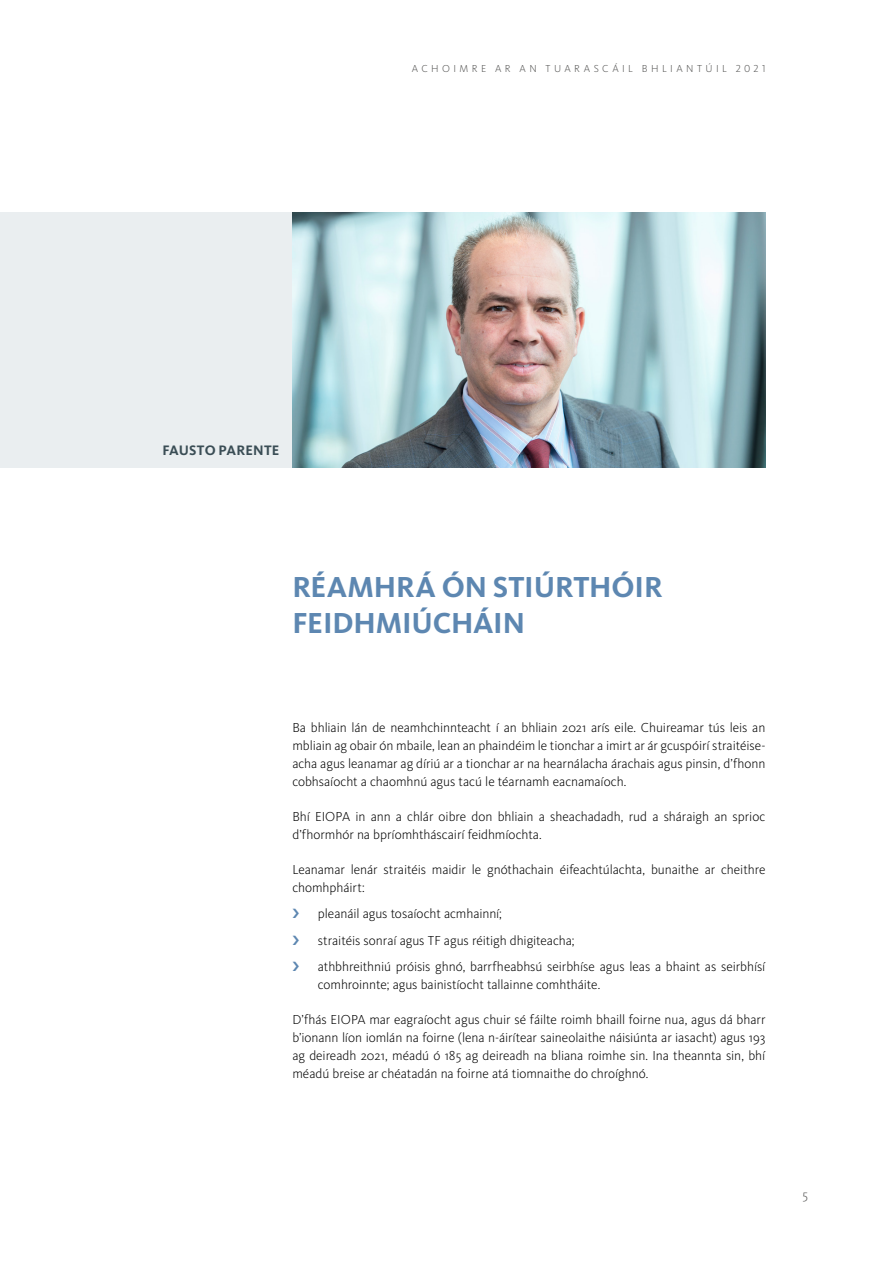
<style>
.page{position:relative;width:893px;height:1263px;background:#fff}
.page>*{position:absolute;margin:0;border:0;box-sizing:border-box;transform-origin:0 0}
.T1{font:700 30px/36px "Kievit Pro";letter-spacing:-.005em;color:#5d87b1}
.name{font:700 14.25px "Kievit Pro";letter-spacing:.015em;color:#3a4d55}
.body{font:300 13.5px/18px "Kievit Pro";letter-spacing:-.005em;color:#000}
.t1{font:300 13.5px "Kievit Pro";color:#575756}
.t2{font:300 10.5px "Kievit Pro";letter-spacing:.325em;color:#575756}
</style>
<div class="page">
<div style="left:0;top:213px;width:298px;height:255px;background:#eaeef0"></div>
<img style="left:292px;top:213px;width:473px;height:255px">
<p class="t2" style="left:412px;top:62px;width:355px">ACHOIMRE AR AN TUARASCÁIL BHLIANTÚIL 2021</p>
<p class="name" style="left:162px;top:442px;width:119px">FAUSTO PARENTE</p>
<p class="T1" style="left:292px;top:569px;width:372px">RÉAMHRÁ ÓN STIÚRTHÓIR<br>FEIDHMIÚCHÁIN</p>
<p class="body" style="left:292px;top:718px;width:475px;text-align:justify">Ba bhliain lán de neamhchinnteacht í an bhliain 2021 arís eile. Chuireamar tús leis an mbliain ag obair ón mbaile, lean an phaindéim le tionchar a imirt ar ár gcuspóirí straitéise&shy;acha agus leanamar ag díriú ar a tionchar ar na hearnálacha árachais agus pinsin, d’fhonn cobhsaíocht a chaomhnú agus tacú le téarnamh eacnamaíoch.</p>
<p class="body" style="left:292px;top:807px;width:475px">Bhí EIOPA in ann a chlár oibre don bhliain a sheachadadh, rud a sháraigh an sprioc d’fhormhór na bpríomhtháscairí feidhmíochta.</p>
<p class="body" style="left:292px;top:860px;width:475px">Leanamar lenár straitéis maidir le gnóthachain éifeachtúlachta, bunaithe ar cheithre chomhpháirt:</p>
<p class="body" style="left:318px;top:905px;width:186px">pleanáil agus tosaíocht acmhainní;</p>
<p class="body" style="left:318px;top:931px;width:258px">straitéis sonraí agus TF agus réitigh dhigiteacha;</p>
<p class="body" style="left:318px;top:958px;width:449px">athbhreithniú próisis ghnó, barrfheabhsú seirbhíse agus leas a bhaint as seirbhísí comhroinnte; agus bainistíocht tallainne comhtháite.</p>
<p class="body" style="left:292px;top:1011px;width:475px;text-align:justify">D’fhás EIOPA mar eagraíocht agus chuir sé fáilte roimh bhaill foirne nua, agus dá bharr b’ionann líon iomlán na foirne (lena n-áirítear saineolaithe náisiúnta ar iasacht) agus 193 ag deireadh 2021, méadú ó 185 ag deireadh na bliana roimhe sin. Ina theannta sin, bhí méadú breise ar chéatadán na foirne atá tiomnaithe do chroíghnó.</p>
<p class="t1" style="left:802px;top:1187px;width:7px">5</p>
</div>
